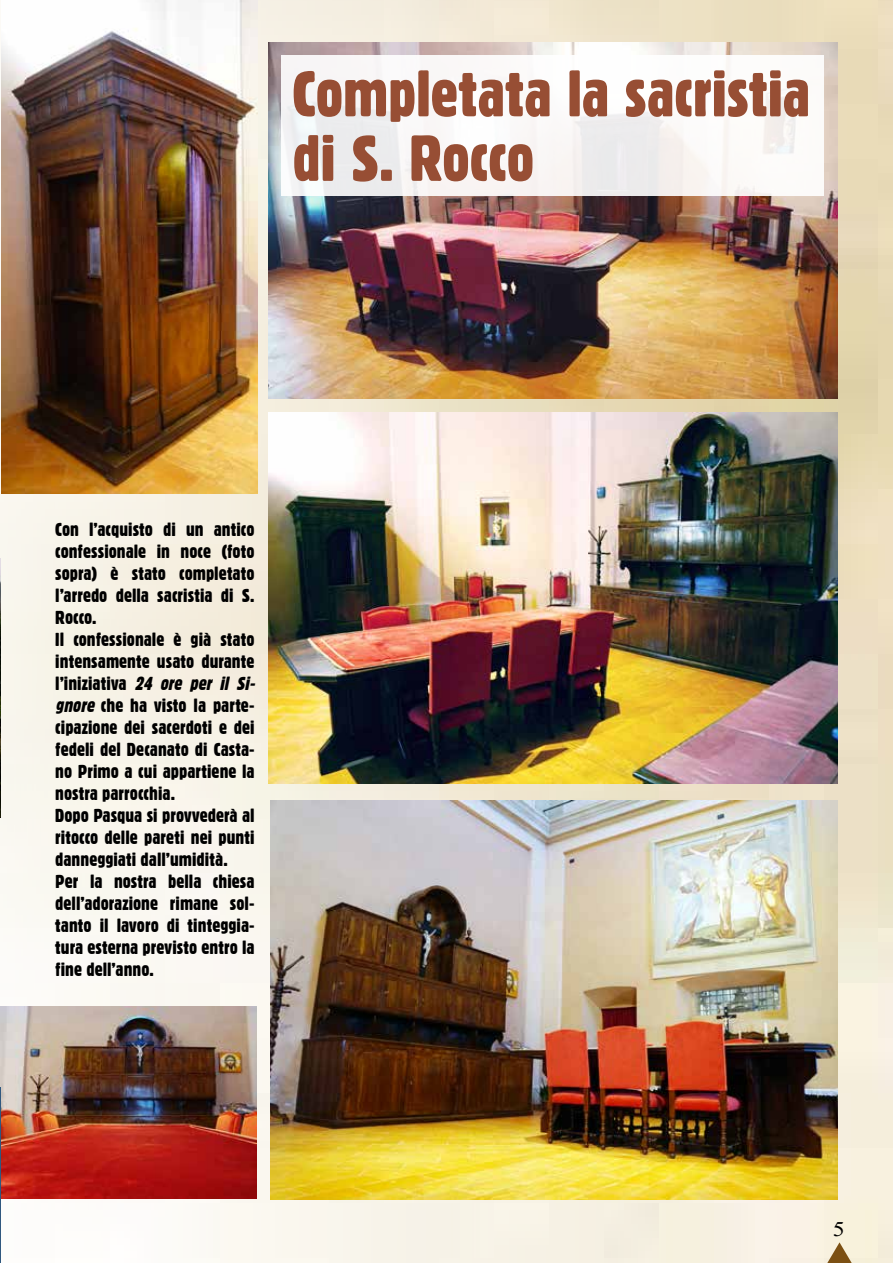
<style>
.page{position:relative;width:893px;height:1263px;background:#fff}
.page>*{position:absolute;margin:0;border:0;box-sizing:border-box;transform-origin:0 0}
.t1{font:63px/64.5px "Gothic 821 Condensed BT";letter-spacing:-.005em;color:#974e34;scale:1.07 1}
.t2{font:20.7px "Times New Roman";color:#000;scale:1.16 1}
.t3{font:18.3px/21.9px "Gothic 821 Condensed BT";color:#000;scale:1.07 1}
.s1{font-style:italic}
</style>
<div class="page">
<img style="left:0;top:0;width:893px;height:1263px">
<svg style="left:827px;top:1242px;width:25px;height:21px"></svg>
<img style="left:268px;top:413px;width:570px;height:370px">
<img style="left:270px;top:800px;width:568px;height:399px">
<img style="left:268px;top:43px;width:570px;height:356px">
<img style="left:1px;top:0;width:257px;height:493px">
<img style="left:0;top:1006px;width:256px;height:193px">
<div style="left:281px;top:55px;width:543px;height:141px;background:linear-gradient(to right,#f3f3f4,#fcf9f8)"></div>
<hr style="left:0;top:1087px;width:1px;height:176px;background:#30587f">
<img style="left:0;top:558px;width:1px;height:259px">
<h1 class="t1" style="left:292px;top:61px;width:486px">Completata la sacristia di S. Rocco</h1>
<p class="t3" style="left:55px;top:519px;width:192px">Con l’acquisto di un antico confessionale in noce (foto sopra) è stato completato l’arredo della sacristia di S.<br>Rocco.<br>Il confessionale è già stato intensamente usato durante l’iniziativa <span class="s1">24 ore per il Si&shy;gnore</span> che ha visto la parte&shy;cipazione dei sacerdoti e dei fedeli del Decanato di Casta&shy;no Primo a cui appartiene la nostra parrocchia.<br>Dopo Pasqua si provvederà al ritocco delle pareti nei punti danneggiati dall’umidità.<br>Per la nostra bella chiesa dell’adorazione rimane sol&shy;tanto il lavoro di tinteggia&shy;tura esterna previsto entro la fine dell’anno.</p>
<p class="t2" style="left:833px;top:1214px;width:12px">5</p>
</div>
